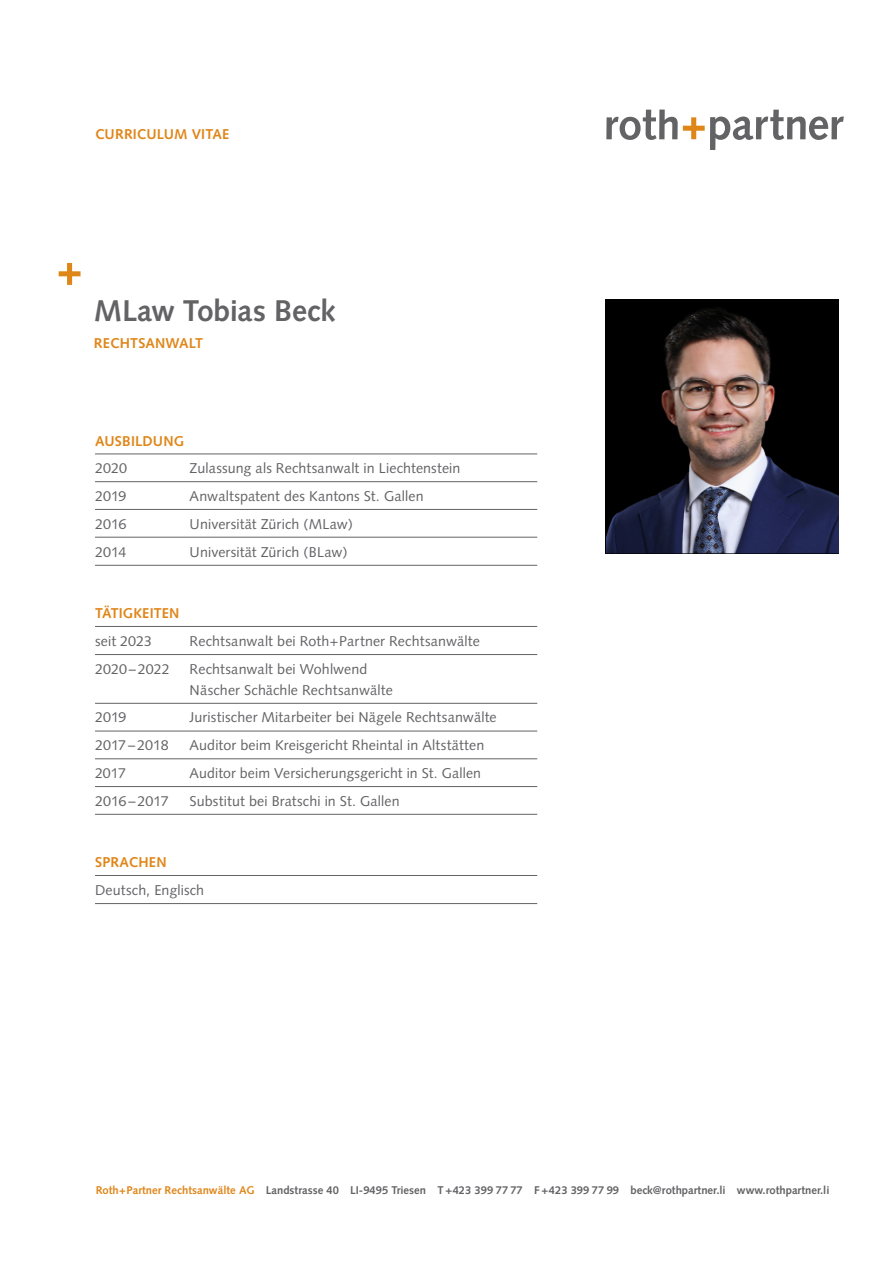
<style>
.page{position:relative;width:893px;height:1263px;background:#fff}
.page>*{position:absolute;margin:0;border:0;box-sizing:border-box;transform-origin:0 0}
.t1{font:700 30px "Syntax";letter-spacing:-.01em;color:#636366}
.Grundtext_Linie_oben{font:14.25px "Syntax";letter-spacing:.01em;color:#636366}
.Grundtext_fett{font:700 14.25px "Syntax";letter-spacing:.01em;color:#df8619}
.t2{font:700 11.25px "Syntax";color:#636366}
.s1{color:#df8619}
</style>
<div class="page">
<svg style="left:606px;top:110px;width:238px;height:40px"></svg>
<hr style="left:95px;top:454px;width:442px;height:1px;background:#636366">
<hr style="left:95px;top:481px;width:442px;height:1px;background:#636366">
<hr style="left:95px;top:509px;width:442px;height:1px;background:#636366">
<hr style="left:95px;top:537px;width:442px;height:1px;background:#636366">
<hr style="left:95px;top:565px;width:442px;height:1px;background:#636366">
<hr style="left:95px;top:626px;width:442px;height:1px;background:#636366">
<hr style="left:95px;top:654px;width:442px;height:1px;background:#636366">
<hr style="left:95px;top:703px;width:442px;height:1px;background:#636366">
<hr style="left:95px;top:731px;width:442px;height:1px;background:#636366">
<hr style="left:95px;top:758px;width:442px;height:1px;background:#636366">
<hr style="left:95px;top:786px;width:442px;height:1px;background:#636366">
<hr style="left:95px;top:814px;width:442px;height:1px;background:#636366">
<hr style="left:95px;top:875px;width:442px;height:1px;background:#636366">
<hr style="left:95px;top:903px;width:442px;height:1px;background:#636366">
<svg style="left:59px;top:263px;width:22px;height:22px"></svg>
<img style="left:606px;top:299px;width:233px;height:254px">
<p class="Grundtext_fett" style="left:95px;top:126px;width:136px">CURRICULUM VITAE</p>
<p class="t1" style="left:94px;top:294px;width:243px">MLaw Tobias Beck</p>
<p class="Grundtext_fett" style="left:94px;top:335px;width:111px">RECHTSANWALT</p>
<p class="Grundtext_fett" style="left:95px;top:432px;width:91px">AUSBILDUNG</p>
<p class="Grundtext_Linie_oben" style="left:95px;top:460px;width:33px">2020</p>
<p class="Grundtext_Linie_oben" style="left:190px;top:460px;width:272px">Zulassung als Rechtsanwalt in Liechtenstein</p>
<p class="Grundtext_Linie_oben" style="left:95px;top:488px;width:33px">2019</p>
<p class="Grundtext_Linie_oben" style="left:190px;top:488px;width:235px">Anwaltspatent des Kantons St. Gallen</p>
<p class="Grundtext_Linie_oben" style="left:95px;top:515px;width:33px">2016</p>
<p class="Grundtext_Linie_oben" style="left:190px;top:515px;width:165px">Universität Zürich (MLaw)</p>
<p class="Grundtext_Linie_oben" style="left:95px;top:543px;width:33px">2014</p>
<p class="Grundtext_Linie_oben" style="left:190px;top:543px;width:159px">Universität Zürich (BLaw)</p>
<p class="Grundtext_fett" style="left:95px;top:605px;width:86px">TÄTIGKEITEN</p>
<p class="Grundtext_Linie_oben" style="left:95px;top:632px;width:59px">seit 2023</p>
<p class="Grundtext_Linie_oben" style="left:190px;top:632px;width:292px">Rechtsanwalt bei Roth+Partner Rechtsanwälte</p>
<p class="Grundtext_Linie_oben" style="left:95px;top:660px;width:76px">2020–2022</p>
<p class="Grundtext_Linie_oben" style="left:190px;top:660px;width:179px">Rechtsanwalt bei Wohlwend</p>
<p class="Grundtext_Linie_oben" style="left:190px;top:681px;width:205px">Näscher Schächle Rechtsanwälte</p>
<p class="Grundtext_Linie_oben" style="left:95px;top:709px;width:33px">2019</p>
<p class="Grundtext_Linie_oben" style="left:190px;top:709px;width:309px">Juristischer Mitarbeiter bei Nägele Rechtsanwälte</p>
<p class="Grundtext_Linie_oben" style="left:95px;top:737px;width:75px">2017–2018</p>
<p class="Grundtext_Linie_oben" style="left:190px;top:737px;width:296px">Auditor beim Kreisgericht Rheintal in Altstätten</p>
<p class="Grundtext_Linie_oben" style="left:95px;top:764px;width:32px">2017</p>
<p class="Grundtext_Linie_oben" style="left:190px;top:764px;width:293px">Auditor beim Versicherungsgericht in St. Gallen</p>
<p class="Grundtext_Linie_oben" style="left:95px;top:792px;width:75px">2016–2017</p>
<p class="Grundtext_Linie_oben" style="left:190px;top:792px;width:212px">Substitut bei Bratschi in St. Gallen</p>
<p class="Grundtext_fett" style="left:95px;top:854px;width:73px">SPRACHEN</p>
<p class="Grundtext_Linie_oben" style="left:95px;top:881px;width:111px">Deutsch, Englisch</p>
<p class="t2" style="left:96px;top:1183px;width:735px"><span class="s1">Roth+Partner Rechtsanwälte AG</span> Landstrasse 40 LI-9495 Triesen T +423 399 77 77 F +423 399 77 99 beck@rothpartner.li www.rothpartner.li</p>
</div>
